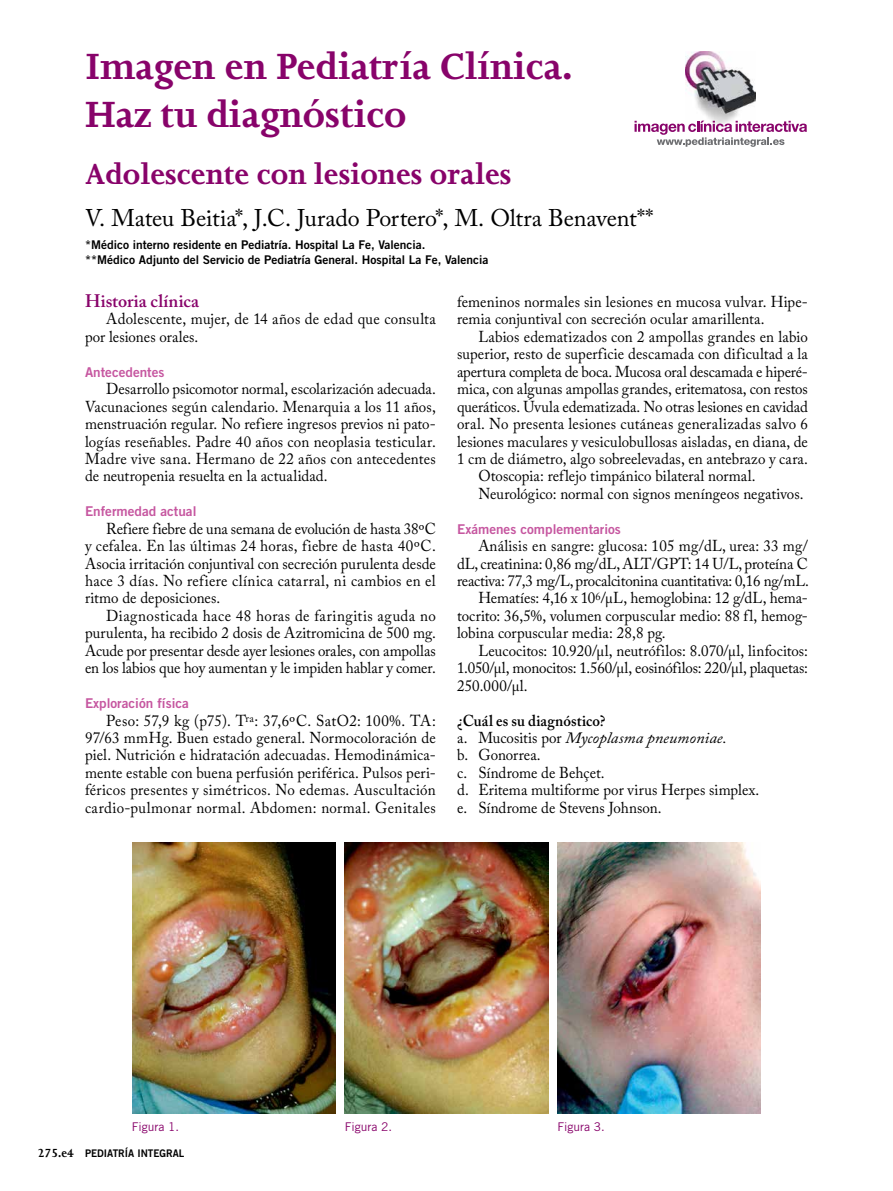
<style>
.page{position:relative;width:893px;height:1191px;background:#fff}
.page>*{position:absolute;margin:0;border:0;box-sizing:border-box;transform-origin:0 0}
.t1{font:700 42px/48px "Joanna MT Std";color:#88036a}
.t2{font:700 33px "Joanna MT Std";color:#88036a}
.t3{font:24px "Adobe Caslon Pro";letter-spacing:-.01em;color:#000}
.t4{font:600 18px "Adobe Caslon Pro";letter-spacing:.005em;color:#88036a}
.t5{font:15.75px/17.4px "Adobe Caslon Pro";letter-spacing:.005em;color:#000;text-align:justify;scale:.95 1}
.t6{font:15.75px "Adobe Caslon Pro";letter-spacing:-.015em;color:#000;scale:.95 1}
.t7{font:13.5px "Trade Gothic Bold Two";color:#c657a0}
.t8{font:12px/15px "Trade Gothic Bold Two";color:#000}
.t9{font:12px "Trade Gothic";color:#88036a}
.t10{font:10.5px "Trade Gothic Bold Two";color:#000;scale:.95 1}
.s1{font-weight:600}
.s2{font-style:italic}
.s3{font-family:"Joanna MT Std";font-weight:700;font-size:13.5px}
</style>
<div class="page">
<img style="left:686px;top:52px;width:70px;height:69px">
<svg style="left:634px;top:121px;width:173px;height:26px"></svg>
<img style="left:132px;top:842px;width:203px;height:271px">
<img style="left:345px;top:842px;width:203px;height:271px">
<img style="left:558px;top:842px;width:203px;height:271px">
<h1 class="t1" style="left:85px;top:42px;width:489px">Imagen en Pediatría Clínica.<br>Haz tu diagnóstico</h1>
<h2 class="t2" style="left:85px;top:156px;width:428px">Adolescente con lesiones orales</h2>
<h3 class="t3" style="left:85px;top:203px;width:570px">V. Mateu Beitia*, J.C. Jurado Portero*, M. Oltra Benavent**</h3>
<p class="t8" style="left:85px;top:237px;width:405px">*Médico interno residente en Pediatría. Hospital La Fe, Valencia.<br>**Médico Adjunto del Servicio de Pediatría General. Hospital La Fe, Valencia</p>
<p class="t4" style="left:85px;top:290px;width:116px">Historia clínica</p>
<p class="t5" style="left:85px;top:310px;width:371px;text-indent:21px">Adolescente, mujer, de 14 años de edad que consulta por lesiones orales.</p>
<p class="t7" style="left:85px;top:363px;width:81px">Antecedentes</p>
<p class="t5" style="left:85px;top:380px;width:371px;text-indent:21px">Desarrollo psicomotor normal, escolarización adecuada.<br>Vacunaciones según calendario. Menarquia a los 11 años, menstruación regular. No refiere ingresos previos ni pato&shy;logías reseñables. Padre 40 años con neoplasia testicular.<br>Madre vive sana. Hermano de 22 años con antecedentes de neutropenia resuelta en la actualidad.</p>
<p class="t7" style="left:85px;top:503px;width:113px">Enfermedad actual</p>
<p class="t5" style="left:85px;top:519px;width:371px;text-indent:21px">Refiere fiebre de una semana de evolución de hasta 38ºC y cefalea. En las últimas 24 horas, fiebre de hasta 40ºC.<br>Asocia irritación conjuntival con secreción purulenta desde hace 3 días. No refiere clínica catarral, ni cambios en el ritmo de deposiciones.</p>
<p class="t5" style="left:85px;top:607px;width:371px;text-indent:21px">Diagnosticada hace 48 horas de faringitis aguda no purulenta, ha recibido 2 dosis de Azitromicina de 500 mg.<br>Acude por presentar desde ayer lesiones orales, con ampollas en los labios que hoy aumentan y le impiden hablar y comer.</p>
<p class="t7" style="left:85px;top:695px;width:105px">Exploración física</p>
<p class="t5" style="left:85px;top:711px;width:371px;text-indent:21px">Peso: 57,9 kg (p75). T<sup>ra</sup>: 37,6ºC. SatO2: 100%. TA:<br>97/63 mmHg. Buen estado general. Normocoloración de piel. Nutrición e hidratación adecuadas. Hemodinámica&shy;mente estable con buena perfusión periférica. Pulsos peri&shy;féricos presentes y simétricos. No edemas. Auscultación cardio-pulmonar normal. Abdomen: normal. Genitales</p>
<p class="t5" style="left:457px;top:293px;width:371px">femeninos normales sin lesiones en mucosa vulvar. Hipe&shy;remia conjuntival con secreción ocular amarillenta.</p>
<p class="t5" style="left:478px;top:328px;width:348px">Labios edematizados con 2 ampollas grandes en labio</p>
<p class="t5" style="left:457px;top:345px;width:371px">superior, resto de superficie descamada con dificultad a la</p>
<p class="t6" style="left:457px;top:362px;width:371px">apertura completa de boca. Mucosa oral descamada e hiperé-</p>
<p class="t5" style="left:457px;top:380px;width:371px">mica, con algunas ampollas grandes, eritematosa, con restos</p>
<p class="t5" style="left:457px;top:397px;width:371px">queráticos. Úvula edematizada. No otras lesiones en cavidad</p>
<p class="t5" style="left:457px;top:415px;width:371px">oral. No presenta lesiones cutáneas generalizadas salvo 6</p>
<p class="t5" style="left:457px;top:432px;width:371px">lesiones maculares y vesiculobullosas aisladas, en diana, de</p>
<p class="t5" style="left:457px;top:450px;width:371px">1 cm de diámetro, algo sobreelevadas, en antebrazo y cara.</p>
<p class="t5" style="left:478px;top:467px;width:293px">Otoscopia: reflejo timpánico bilateral normal.</p>
<p class="t5" style="left:478px;top:485px;width:344px">Neurológico: normal con signos meníngeos negativos.</p>
<p class="t7" style="left:457px;top:520px;width:165px">Exámenes complementarios</p>
<p class="t5" style="left:478px;top:537px;width:348px">Análisis en sangre: glucosa: 105 mg/dL, urea: 33 mg/</p>
<p class="t5" style="left:457px;top:554px;width:371px">dL, creatinina: 0,86 mg/dL, ALT/GPT: 14 U/L, proteína C</p>
<p class="t6" style="left:457px;top:571px;width:372px">reactiva: 77,3 mg/L, procalcitonina cuantitativa: 0,16 ng/mL.</p>
<p class="t5" style="left:478px;top:589px;width:348px">Hematíes: 4,16 x 10<sup>6</sup>/µL, hemoglobina: 12 g/dL, hema-</p>
<p class="t5" style="left:457px;top:607px;width:371px">tocrito: 36,5%, volumen corpuscular medio: 88 fl, hemog-</p>
<p class="t5" style="left:457px;top:624px;width:221px">lobina corpuscular media: 28,8 pg.</p>
<p class="t5" style="left:478px;top:641px;width:348px">Leucocitos: 10.920/µl, neutrófilos: 8.070/µl, linfocitos:</p>
<p class="t5" style="left:457px;top:659px;width:371px">1.050/µl, monocitos: 1.560/µl, eosinófilos: 220/µl, plaquetas:</p>
<p class="t5" style="left:457px;top:676px;width:76px">250.000/µl.</p>
<p class="t5" style="left:457px;top:711px;width:319px;text-align:left"><span class="s1">¿Cuál es su diagnóstico?<br></span>a. Mucositis por <span class="s2">Mycoplasma pneumoniae.<br></span>b. Gonorrea.<br>c. Síndrome de Behçet.<br>d. Eritema multiforme por virus Herpes simplex. e. Síndrome de Stevens Johnson.</p>
<p class="t9" style="left:132px;top:1119px;width:49px">Figura 1.</p>
<p class="t9" style="left:345px;top:1119px;width:49px">Figura 2.</p>
<p class="t9" style="left:557px;top:1119px;width:49px">Figura 3.</p>
<p class="t10" style="left:38px;top:1146px;width:156px"><span class="s3">275.e4</span> PEDIATRÍA INTEGRAL</p>
</div>
